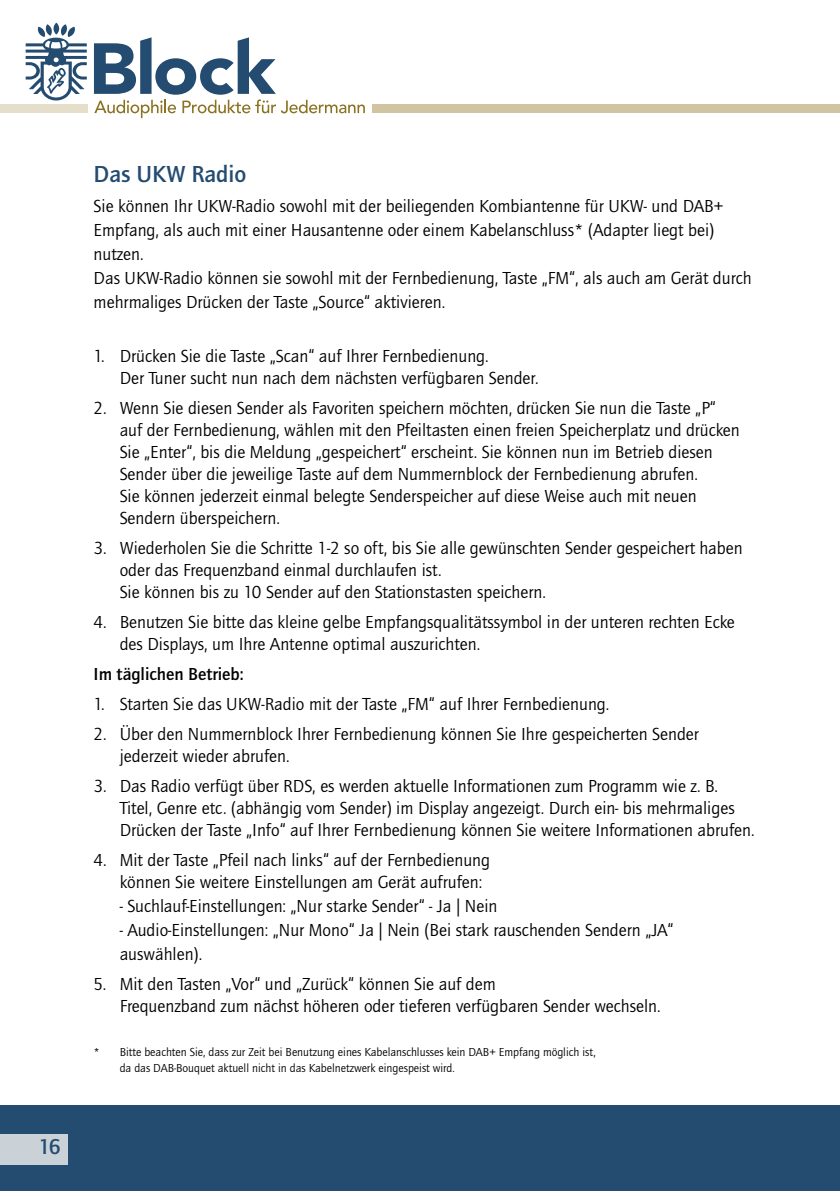
<style>
.page{position:relative;width:840px;height:1191px;background:#fff}
.page>*{position:absolute;margin:0;border:0;box-sizing:border-box;transform-origin:0 0}
.t1{font:500 24px "Quay Sans ITC Std";color:#244b70}
.t2{font:500 22px "Quay Sans ITC Std";color:#244b70}
.t3{font:18px/22px "Quay Sans ITC Std";color:#000}
.t4{font:500 18px "Quay Sans ITC Std";color:#000}
.t5{font:12px/16px "Quay Sans ITC Std";color:#000}
</style>
<div class="page">
<div style="left:0;top:1106px;width:839px;height:85px;background:#244b70"></div>
<svg style="left:94px;top:37px;width:270px;height:81px"></svg>
<svg style="left:26px;top:24px;width:61px;height:76px"></svg>
<div style="left:0;top:104px;width:87px;height:9px;background:#e5deca"></div>
<div style="left:0;top:1134px;width:67px;height:30px;background:#cad2d8"></div>
<div style="left:372px;top:104px;width:467px;height:9px;background:#d1c5a1"></div>
<p class="t2" style="left:39px;top:1134px;width:24px">16</p>
<h1 class="t1" style="left:94px;top:160px;width:154px">Das UKW Radio</h1>
<p class="t3" style="left:94px;top:194px;width:659px;line-height:24px">Sie können Ihr UKW-Radio sowohl mit der beiliegenden Kombiantenne für UKW- und DAB+ Empfang, als auch mit einer Hausantenne oder einem Kabelanschluss* (Adapter liegt bei) nutzen.<br>Das UKW-Radio können sie sowohl mit der Fernbedienung, Taste „FM“, als auch am Gerät durch mehrmaliges Drücken der Taste „Source“ aktivieren.</p>
<p class="t3" style="left:120px;top:345px;width:420px;text-indent:-26px">1. Drücken Sie die Taste „Scan“ auf Ihrer Fernbedienung.<br>Der Tuner sucht nun nach dem nächsten verfügbaren Sender.</p>
<p class="t3" style="left:120px;top:397px;width:621px;text-indent:-26px">2. Wenn Sie diesen Sender als Favoriten speichern möchten, drücken Sie nun die Taste „P“ auf der Fernbedienung, wählen mit den Pfeiltasten einen freien Speicherplatz und drücken Sie „Enter“, bis die Meldung „gespeichert“ erscheint. Sie können nun im Betrieb diesen Sender über die jeweilige Taste auf dem Nummernblock der Fernbedienung abrufen.<br>Sie können jederzeit einmal belegte Senderspeicher auf diese Weise auch mit neuen Sendern überspeichern.</p>
<p class="t3" style="left:120px;top:537px;width:624px;text-indent:-26px">3. Wiederholen Sie die Schritte 1-2 so oft, bis Sie alle gewünschten Sender gespeichert haben oder das Frequenzband einmal durchlaufen ist.<br>Sie können bis zu 10 Sender auf den Stationstasten speichern.</p>
<p class="t3" style="left:120px;top:611px;width:616px;text-indent:-26px">4. Benutzen Sie bitte das kleine gelbe Empfangsqualitätssymbol in der unteren rechten Ecke des Displays, um Ihre Antenne optimal auszurichten.</p>
<p class="t4" style="left:94px;top:663px;width:151px">Im täglichen Betrieb:</p>
<p class="t3" style="left:94px;top:693px;width:517px">1. Starten Sie das UKW-Radio mit der Taste „FM“ auf Ihrer Fernbedienung.</p>
<p class="t3" style="left:120px;top:723px;width:580px;text-indent:-26px">2. Über den Nummernblock Ihrer Fernbedienung können Sie Ihre gespeicherten Sender jederzeit wieder abrufen.</p>
<p class="t3" style="left:120px;top:775px;width:636px;text-indent:-26px">3. Das Radio verfügt über RDS, es werden aktuelle Informationen zum Programm wie z. B.<br>Titel, Genre etc. (abhängig vom Sender) im Display angezeigt. Durch ein- bis mehrmaliges<br>Drücken der Taste „Info“ auf Ihrer Fernbedienung können Sie weitere Informationen abrufen.</p>
<p class="t3" style="left:120px;top:849px;width:372px;text-indent:-26px">4. Mit der Taste „Pfeil nach links“ auf der Fernbedienung können Sie weitere Einstellungen am Gerät aufrufen:</p>
<p class="t3" style="left:120px;top:895px;width:379px">- Suchlauf-Einstellungen: „Nur starke Sender“ - Ja | Nein</p>
<p class="t3" style="left:120px;top:918px;width:555px;line-height:24px">- Audio-Einstellungen: „Nur Mono“ Ja | Nein (Bei stark rauschenden Sendern „JA“ auswählen).</p>
<p class="t3" style="left:120px;top:973px;width:542px;text-indent:-26px">5. Mit den Tasten „Vor“ und „Zurück“ können Sie auf dem<br>Frequenzband zum nächst höheren oder tieferen verfügbaren Sender wechseln.</p>
<p class="t5" style="left:120px;top:1044px;width:477px;text-indent:-26px">* Bitte beachten Sie, dass zur Zeit bei Benutzung eines Kabelanschlusses kein DAB+ Empfang möglich ist, da das DAB-Bouquet aktuell nicht in das Kabelnetzwerk eingespeist wird.</p>
</div>
